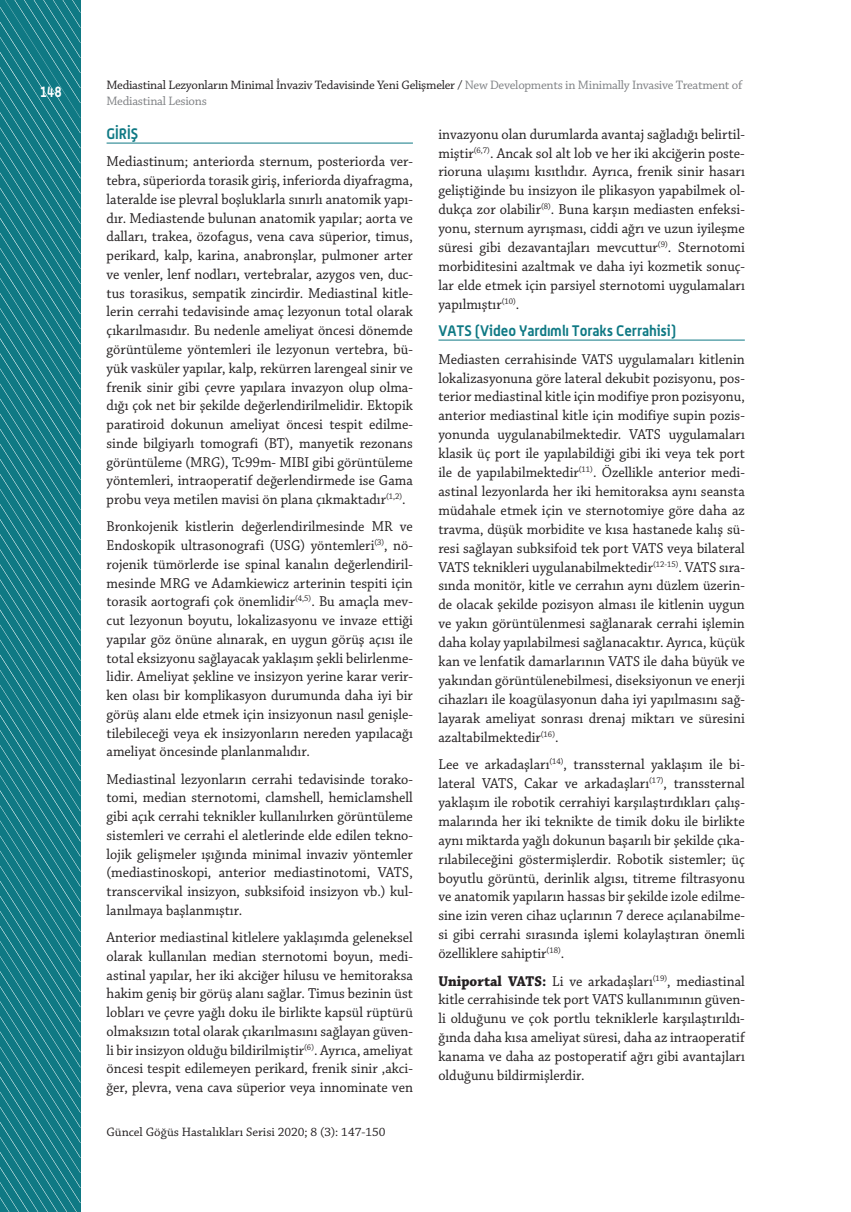
<style>
.page{position:relative;width:851px;height:1212px;background:#fff}
.page>*{position:absolute;margin:0;border:0;box-sizing:border-box;transform-origin:0 0}
.t1{font:15px/18.8px "Chaparral Pro";color:#231f20;text-align:justify;scale:.95 1}
.t2{font:700 15px "Alwyn OT";color:#0f7984;scale:.95 1}
.t3{font:700 15px "Alwyn OT";color:#fff;scale:.85 1}
.t4{font:12.9px/15.5px "Chaparral Pro";letter-spacing:-.02em;color:#808285}
.t5{font:12.9px "Chaparral Pro";color:#231f20}
.s1{color:#231f20}
.s2{font-weight:700}
</style>
<div class="page">
<svg style="left:0;top:0;width:80px;height:1212px;background:#1c808a"></svg>
<hr style="left:107px;top:143px;width:306px;height:1px;background:#0f7984">
<hr style="left:438px;top:340px;width:306px;height:1px;background:#0f7984">
<p class="t3" style="left:40px;top:82px;width:28px">148</p>
<p class="t4" style="left:106px;top:78px;width:637px"><span class="s1">Mediastinal Lezyonların Minimal İnvaziv Tedavisinde Yeni Gelişmeler /</span> New Developments in Minimally Invasive Treatment of<br>Mediastinal Lesions</p>
<p class="t2" style="left:107px;top:124px;width:35px">GİRİŞ</p>
<p class="t1" style="left:107px;top:153px;width:324px">Mediastinum; anteriorda sternum, posteriorda ver&shy;tebra, süperiorda torasik giriş, inferiorda diyafragma, lateralde ise plevral boşluklarla sınırlı anatomik yapı&shy;dır. Mediastende bulunan anatomik yapılar; aorta ve dalları, trakea, özofagus, vena cava süperior, timus, perikard, kalp, karina, anabronşlar, pulmoner arter ve venler, lenf nodları, vertebralar, azygos ven, duc&shy;tus torasikus, sempatik zincirdir. Mediastinal kitle&shy;lerin cerrahi tedavisinde amaç lezyonun total olarak çıkarılmasıdır. Bu nedenle ameliyat öncesi dönemde görüntüleme yöntemleri ile lezyonun vertebra, bü&shy;yük vasküler yapılar, kalp, rekürren larengeal sinir ve frenik sinir gibi çevre yapılara invazyon olup olma&shy;dığı çok net bir şekilde değerlendirilmelidir. Ektopik paratiroid dokunun ameliyat öncesi tespit edilme&shy;sinde bilgiyarlı tomografi (BT), manyetik rezonans görüntüleme (MRG), Tc99m- MIBI gibi görüntüleme yöntemleri, intraoperatif değerlendirmede ise Gama probu veya metilen mavisi ön plana çıkmaktadır<sup>(1,2)</sup>.</p>
<p class="t1" style="left:107px;top:518px;width:324px">Bronkojenik kistlerin değerlendirilmesinde MR ve Endoskopik ultrasonografi (USG) yöntemleri<sup>(3)</sup>, nö&shy;rojenik tümörlerde ise spinal kanalın değerlendiril&shy;mesinde MRG ve Adamkiewicz arterinin tespiti için torasik aortografi çok önemlidir<sup>(4,5)</sup>. Bu amaçla mev&shy;cut lezyonun boyutu, lokalizasyonu ve invaze ettiği yapılar göz önüne alınarak, en uygun görüş açısı ile total eksizyonu sağlayacak yaklaşım şekli belirlenme&shy;lidir. Ameliyat şekline ve insizyon yerine karar verir&shy;ken olası bir komplikasyon durumunda daha iyi bir görüş alanı elde etmek için insizyonun nasıl genişle&shy;tilebileceği veya ek insizyonların nereden yapılacağı ameliyat öncesinde planlanmalıdır.</p>
<p class="t1" style="left:107px;top:770px;width:324px">Mediastinal lezyonların cerrahi tedavisinde torako&shy;tomi, median sternotomi, clamshell, hemiclamshell gibi açık cerrahi teknikler kullanılırken görüntüleme sistemleri ve cerrahi el aletlerinde elde edilen tekno&shy;lojik gelişmeler ışığında minimal invaziv yöntemler (mediastinoskopi, anterior mediastinotomi, VATS, transcervikal insizyon, subksifoid insizyon vb.) kul&shy;lanılmaya başlanmıştır.</p>
<p class="t1" style="left:107px;top:928px;width:324px">Anterior mediastinal kitlelere yaklaşımda geleneksel olarak kullanılan median sternotomi boyun, medi&shy;astinal yapılar, her iki akciğer hilusu ve hemitoraksa hakim geniş bir görüş alanı sağlar. Timus bezinin üst lobları ve çevre yağlı doku ile birlikte kapsül rüptürü olmaksızın total olarak çıkarılmasını sağlayan güven&shy;li bir insizyon olduğu bildirilmiştir<sup>(6)</sup>. Ayrıca, ameliyat öncesi tespit edilemeyen perikard, frenik sinir ,akci&shy;ğer, plevra, vena cava süperior veya innominate ven</p>
<p class="t5" style="left:106px;top:1125px;width:281px">Güncel Göğüs Hastalıkları Serisi 2020; 8 (3): 147-150</p>
<p class="t1" style="left:438px;top:125px;width:324px">invazyonu olan durumlarda avantaj sağladığı belirtil&shy;miştir<sup>(6,7)</sup>. Ancak sol alt lob ve her iki akciğerin poste&shy;rioruna ulaşımı kısıtlıdır. Ayrıca, frenik sinir hasarı geliştiğinde bu insizyon ile plikasyon yapabilmek ol&shy;dukça zor olabilir<sup>(8)</sup>. Buna karşın mediasten enfeksi&shy;yonu, sternum ayrışması, ciddi ağrı ve uzun iyileşme süresi gibi dezavantajları mevcuttur<sup>(9)</sup>. Sternotomi morbiditesini azaltmak ve daha iyi kozmetik sonuç&shy;lar elde etmek için parsiyel sternotomi uygulamaları yapılmıştır<sup>(10)</sup>.</p>
<p class="t2" style="left:438px;top:321px;width:251px">VATS (Video Yardımlı Toraks Cerrahisi)</p>
<p class="t1" style="left:438px;top:350px;width:324px">Mediasten cerrahisinde VATS uygulamaları kitlenin lokalizasyonuna göre lateral dekubit pozisyonu, pos&shy;terior mediastinal kitle için modifiye pron pozisyonu, anterior mediastinal kitle için modifiye supin pozis&shy;yonunda uygulanabilmektedir. VATS uygulamaları klasik üç port ile yapılabildiği gibi iki veya tek port ile de yapılabilmektedir<sup>(11)</sup>. Özellikle anterior medi&shy;astinal lezyonlarda her iki hemitoraksa aynı seansta müdahale etmek için ve sternotomiye göre daha az travma, düşük morbidite ve kısa hastanede kalış sü&shy;resi sağlayan subksifoid tek port VATS veya bilateral VATS teknikleri uygulanabilmektedir<sup>(12-15)</sup>. VATS sıra&shy;sında monitör, kitle ve cerrahın aynı düzlem üzerin&shy;de olacak şekilde pozisyon alması ile kitlenin uygun ve yakın görüntülenmesi sağlanarak cerrahi işlemin daha kolay yapılabilmesi sağlanacaktır. Ayrıca, küçük kan ve lenfatik damarlarının VATS ile daha büyük ve yakından görüntülenebilmesi, diseksiyonun ve enerji cihazları ile koagülasyonun daha iyi yapılmasını sağ&shy;layarak ameliyat sonrası drenaj miktarı ve süresini azaltabilmektedir<sup>(16)</sup>.</p>
<p class="t1" style="left:438px;top:755px;width:324px">Lee ve arkadaşları<sup>(14)</sup>, transsternal yaklaşım ile bi&shy;lateral VATS, Cakar ve arkadaşları<sup>(17)</sup>, transsternal yaklaşım ile robotik cerrahiyi karşılaştırdıkları çalış&shy;malarında her iki teknikte de timik doku ile birlikte aynı miktarda yağlı dokunun başarılı bir şekilde çıka&shy;rılabileceğini göstermişlerdir. Robotik sistemler; üç boyutlu görüntü, derinlik algısı, titreme filtrasyonu ve anatomik yapıların hassas bir şekilde izole edilme&shy;sine izin veren cihaz uçlarının 7 derece açılanabilme&shy;si gibi cerrahi sırasında işlemi kolaylaştıran önemli özelliklere sahiptir<sup>(18)</sup>.</p>
<p class="t1" style="left:438px;top:972px;width:324px"><span class="s2">Uniportal VATS:</span> Li ve arkadaşları<sup>(19)</sup>, mediastinal kitle cerrahisinde tek port VATS kullanımının güven&shy;li olduğunu ve çok portlu tekniklerle karşılaştırıldı&shy;ğında daha kısa ameliyat süresi, daha az intraoperatif kanama ve daha az postoperatif ağrı gibi avantajları olduğunu bildirmişlerdir.</p>
</div>
